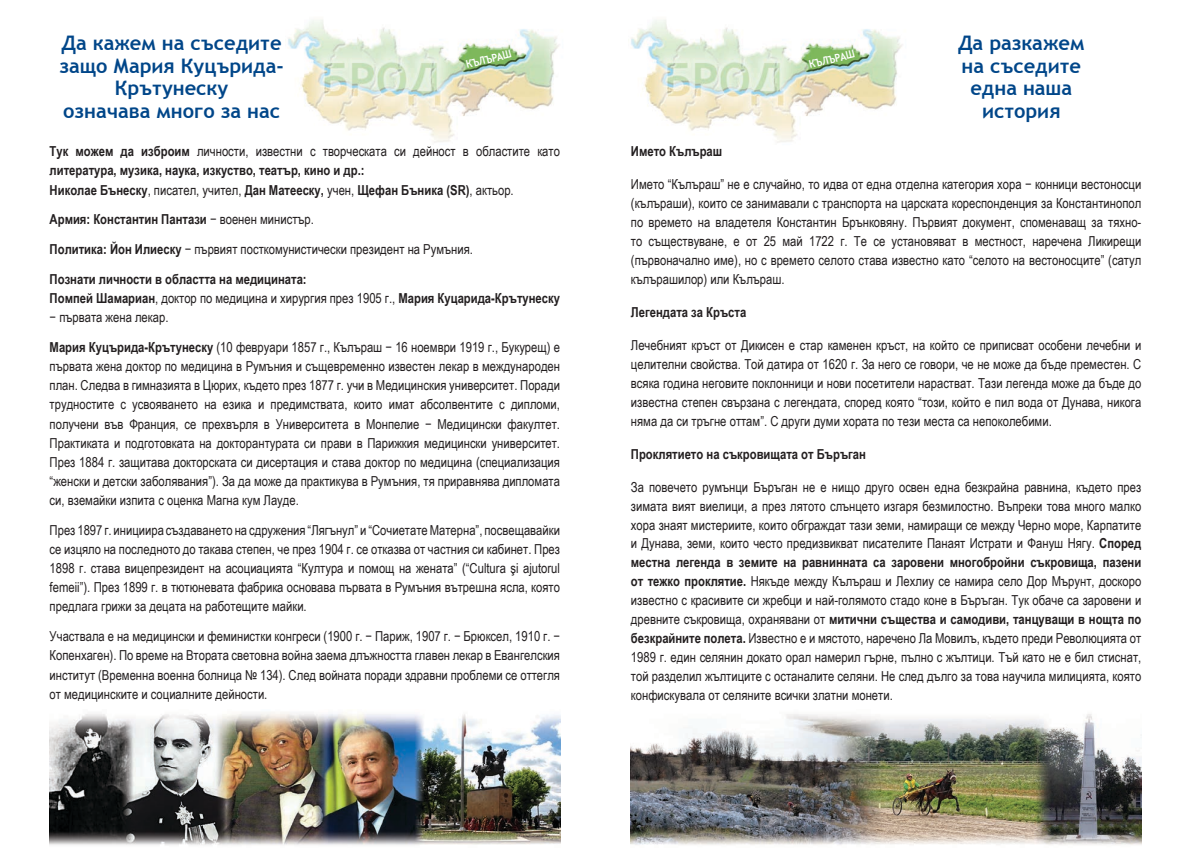
<style>
.page{position:relative;width:1191px;height:851px;background:#fff}
.page>*{position:absolute;margin:0;border:0;box-sizing:border-box;transform-origin:0 0}
.t1{font:700 20px/22.5px "Trebuchet MS";color:#004689;text-align:center}
.t2{font:13.75px/18.9px "Arial Narrow";color:#231f20;text-align:justify}
.t3{font:700 13.75px/19.1px "Arial Narrow";color:#231f20}
.t4{font:700 10.75px "Trebuchet MS";color:#fff;scale:.9 1}
.s1{font-weight:400}
.s2{font-weight:700}
</style>
<div class="page">
<img style="left:288px;top:19px;width:272px;height:124px">
<img style="left:631px;top:19px;width:272px;height:124px">
<img style="left:50px;top:712px;width:510px;height:133px">
<img style="left:631px;top:714px;width:510px;height:131px">
<h1 class="t1" style="left:59px;top:32px;width:226px">Да кажем на съседите защo Мария Куцърида-<br>Крътунеску<br>означава много за нас</h1>
<h1 class="t1" style="left:958px;top:32px;width:128px">Да разкажем на съседите една наша история</h1>
<p class="t4" style="left:464px;top:58px;width:53px;rotate:-14deg">КЪЛЪРАШ</p>
<p class="t4" style="left:807px;top:58px;width:53px;rotate:-14deg">КЪЛЪРАШ</p>
<p class="t3" style="left:50px;top:141px;width:512px">Тук можем да изброим <span class="s1">личности, известни с творческата си дейност в областите като </span>литература, музика, наука, изкуство, театър, кино и др.:<br>Николае Бънеску<span class="s1">, писател, учител,</span> Дан Матееску, <span class="s1">учен,</span> Щефан Бъника (SR)<span class="s1">, актьор.</span></p>
<p class="t3" style="left:50px;top:204px;width:425px;line-height:29.8px">Армия: Константин Пантази <span class="s1">− военен министър.<br></span>Политика: Йон Илиеску <span class="s1">− първият посткомунистически президент на Румъния.<br></span>Познати личности в областта на медицината:</p>
<p class="t2" style="left:50px;top:288px;width:512px"><span class="s2">Помпей Шамариан</span>, доктор по медицина и хирургия през 1905 г., <span class="s2">Мария Куцарида-Крътунеску </span>− първата жена лекар.</p>
<p class="t2" style="left:50px;top:337px;width:512px"><span class="s2">Мария Куцърида-Крътунеску</span> (10 февруари 1857 г., Кълъраш − 16 ноември 1919 г., Букурещ) е първата жена доктор по медицина в Румъния и същевременно известен лекар в международен план. Следва в гимназията в Цюрих, където през 1877 г. учи в Медицинския университет. Поради трудностите с усвояването на езика и предимствата, които имат абсолвентите с дипломи, получени във Франция, се прехвърля в Университета в Монпелие − Медицински факултет.<br>Практиката и подготовката на докторантурата си прави в Парижкия медицински университет.<br>През 1884 г. защитава докторската си дисертация и става доктор по медицина (специализация “женски и детски заболявания”). За да може да практикува в Румъния, тя приравнява дипломата си, вземайки изпита с оценка Магна кум Лауде.</p>
<p class="t2" style="left:50px;top:520px;width:512px">През 1897 г. инициира създаването на сдружения “Лягънул” и “Сочиетате Матерна”, посвещавайки се изцяло на последното до такава степен, че през 1904 г. се отказва от частния си кабинет. През 1898 г. става вицепрезидент на асоциацията “Култура и помощ на жената” (“Cultura şi ajutorul femeii”). През 1899 г. в тютюневата фабрика основава първата в Румъния вътрешна ясла, която предлага грижи за децата на работещите майки.</p>
<p class="t2" style="left:50px;top:626px;width:512px">Участвала е на медицински и феминистки конгреси (1900 г. − Париж, 1907 г. − Брюксел, 1910 г. − Копенхаген). По време на Втората световна война заема длъжността главен лекар в Евангелския институт (Временна военна болница № 134). След войната поради здравни проблеми се оттегля от медицинските и социалните дейности.</p>
<p class="t3" style="left:631px;top:141px;width:93px">Името Кълъраш</p>
<p class="t2" style="left:631px;top:174px;width:512px">Името “Кълъраш” не е случайно, то идва от една отделна категория хора − конници вестоносци (кълъраши), които се занимавали с транспорта на царската кореспонденция за Константинопол по времето на владетеля Константин Брънковяну. Първият документ, споменаващ за тяхно&shy;то съществуване, е от 25 май 1722 г. Те се установяват в местност, наречена Ликирещи (първоначално име), но с времето селото става известно като “селото на вестоносците” (сатул кълърашилор) или Кълъраш.</p>
<p class="t3" style="left:631px;top:302px;width:117px">Легендата за Кръста</p>
<p class="t2" style="left:631px;top:335px;width:512px">Лечебният кръст от Дикисен е стар каменен кръст, на който се приписват особени лечебни и целителни свойства. Той датира от 1620 г. За него се говори, че не може да бъде преместен. С всяка година неговите поклонници и нови посетители нарастват. Тази легенда може да бъде до известна степен свързана с легендата, според която “този, който е пил вода от Дунава, никога няма да си тръгне оттам”. С други думи хората по тези места са непоколебими.</p>
<p class="t3" style="left:631px;top:443px;width:237px">Проклятието на съкровищата от Бъръган</p>
<p class="t2" style="left:631px;top:477px;width:512px">За повечето румънци Бъръган не е нищо друго освен една безкрайна равнина, където през зимата вият виелици, а през лятото слънцето изгаря безмилостно. Въпреки това много малко хора знаят мистериите, които обграждат тази земи, намиращи се между Черно море, Карпатите и Дунава, земи, които често предизвикват писателите Панаят Истрати и Фануш Нягу. <span class="s2">Според местна легенда в земите на равнинната са заровени многобройни съкровища, пазени от тежко проклятие.</span> Някъде между Кълъраш и Лехлиу се намира село Дор Мърунт, доскоро известно с красивите си жребци и най-голямото стадо коне в Бъръган. Тук обаче са заровени и древните съкровища, охранявани от <span class="s2">митични същества и самодиви, танцуващи в нощта по безкрайните полета.</span> Известно е и мястото, наречено Ла Мовилъ, където преди Революцията от 1989 г. един селянин докато орал намерил гърне, пълно с жълтици. Тъй като не е бил стиснат, той разделил жълтиците с останалите селяни. Не след дълго за това научила милицията, която конфискувала от селяните всички златни монети.</p>
</div>
